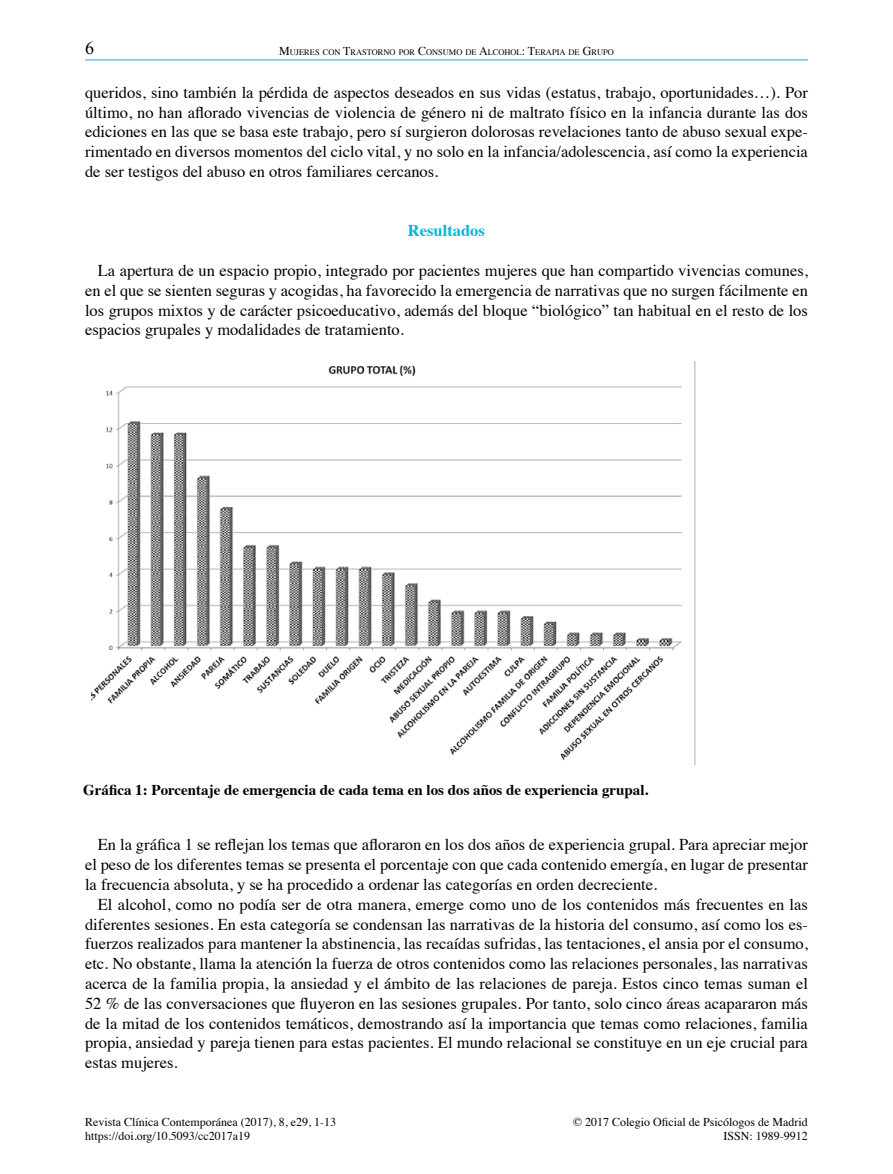
<style>
.page{position:relative;width:893px;height:1174px;background:#fff}
.page>*{position:absolute;margin:0;border:0;box-sizing:border-box;transform-origin:0 0}
.t1{font:18px "Times New Roman";color:#000}
.t2{font:16.5px/19.8px "Times";color:#000;text-align:justify}
.t3{font:700 16.5px "Times";color:#00b7d4}
.t4{font:700 15px "Times";color:#000}
.t5{font:12px/14.4px "Times";color:#000}
.t6{font:8.4px "Times";color:#000}
.s1{font-size:12px}
</style>
<div class="page">
<hr style="left:85px;top:60px;width:723px;height:1px;background:#00b7d4">
<img style="left:92px;top:362px;width:604px;height:402px">
<p class="t1" style="left:85px;top:36px;width:10px">6</p>
<p class="t6" style="left:279px;top:45px;width:336px"><span class="s1">M</span>UJERES CON <span class="s1">T</span>RASTORNO POR <span class="s1">C</span>ONSUMO DE <span class="s1">A</span>LCOHOL<span class="s1">: T</span>ERAPIA DE <span class="s1">G</span>RUPO</p>
<p class="t2" style="left:85px;top:81px;width:724px">queridos, sino también la pérdida de aspectos deseados en sus vidas (estatus, trabajo, oportunidades…). Por último, no han aflorado vivencias de violencia de género ni de maltrato físico en la infancia durante las dos ediciones en las que se basa este trabajo, pero sí surgieron dolorosas revelaciones tanto de abuso sexual expe&shy;rimentado en diversos momentos del ciclo vital, y no solo en la infancia/adolescencia, así como la experiencia de ser testigos del abuso en otros familiares cercanos.</p>
<p class="t3" style="left:408px;top:215px;width:79px">Resultados</p>
<p class="t2" style="left:85px;top:259px;width:724px;text-indent:13px">La apertura de un espacio propio, integrado por pacientes mujeres que han compartido vivencias comunes, en el que se sienten seguras y acogidas, ha favorecido la emergencia de narrativas que no surgen fácilmente en los grupos mixtos y de carácter psicoeducativo, además del bloque “biológico” tan habitual en el resto de los espacios grupales y modalidades de tratamiento.</p>
<p class="t4" style="left:83px;top:775px;width:567px">Gráfica 1: Porcentaje de emergencia de cada tema en los dos años de experiencia grupal.</p>
<p class="t2" style="left:85px;top:833px;width:724px;text-indent:13px">En la gráfica 1 se reflejan los temas que afloraron en los dos años de experiencia grupal. Para apreciar mejor el peso de los diferentes temas se presenta el porcentaje con que cada contenido emergía, en lugar de presentar la frecuencia absoluta, y se ha procedido a ordenar las categorías en orden decreciente.</p>
<p class="t2" style="left:85px;top:893px;width:724px;text-indent:13px">El alcohol, como no podía ser de otra manera, emerge como uno de los contenidos más frecuentes en las diferentes sesiones. En esta categoría se condensan las narrativas de la historia del consumo, así como los es&shy;fuerzos realizados para mantener la abstinencia, las recaídas sufridas, las tentaciones, el ansia por el consumo, etc. No obstante, llama la atención la fuerza de otros contenidos como las relaciones personales, las narrativas acerca de la familia propia, la ansiedad y el ámbito de las relaciones de pareja. Estos cinco temas suman el 52 % de las conversaciones que fluyeron en las sesiones grupales. Por tanto, solo cinco áreas acapararon más de la mitad de los contenidos temáticos, demostrando así la importancia que temas como relaciones, familia propia, ansiedad y pareja tienen para estas pacientes. El mundo relacional se constituye en un eje crucial para estas mujeres.</p>
<p class="t5" style="left:85px;top:1113px;width:252px">Revista Clínica Contemporánea (2017), 8, e29, 1-13 https://doi.org/10.5093/cc2017a19</p>
<p class="t5" style="left:573px;top:1113px;width:236px;text-align:right">© 2017 Colegio Oficial de Psicólogos de Madrid<br>ISSN: 1989-9912</p>
</div>
